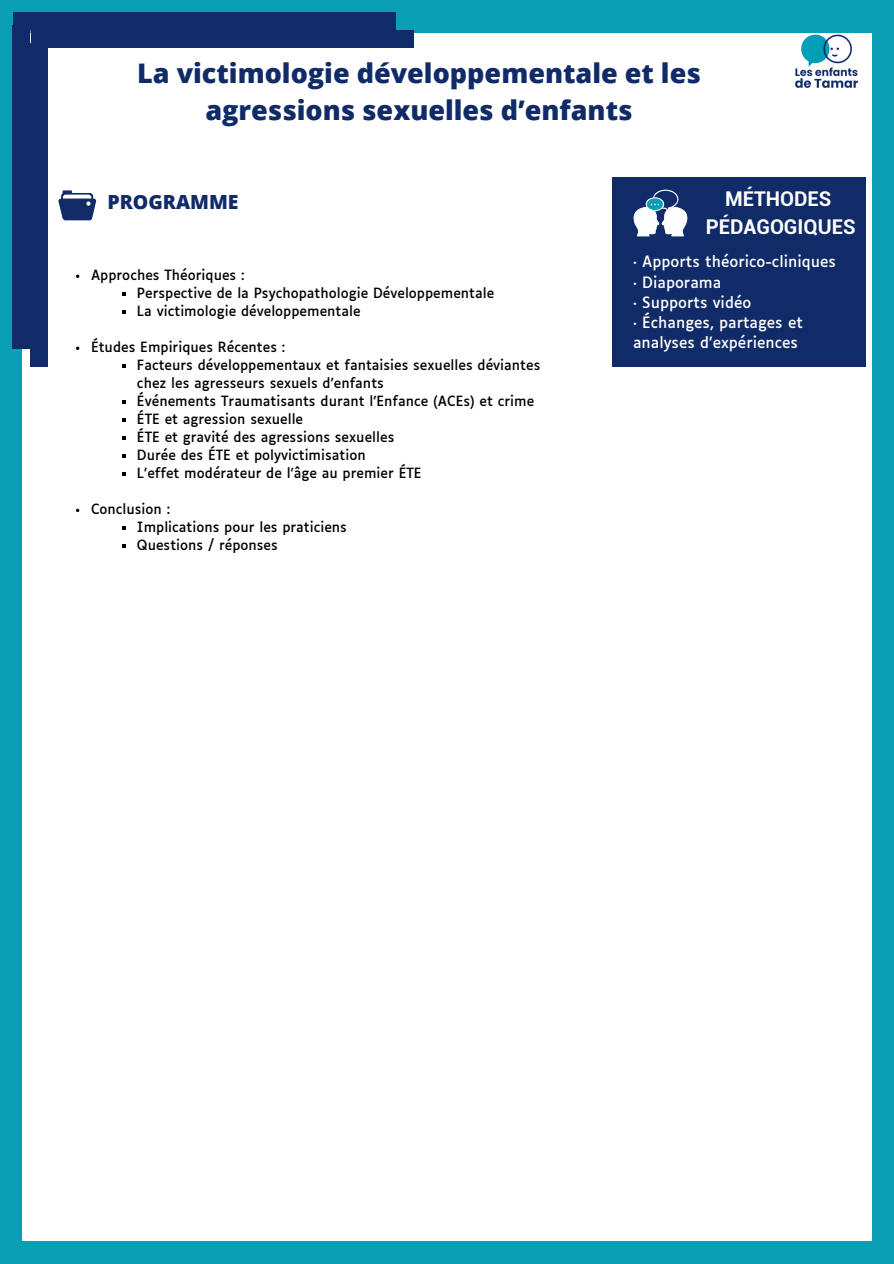
<style>
.page{position:relative;width:894px;height:1264px;background:#fff}
.page>*{position:absolute;margin:0;border:0;box-sizing:border-box;transform-origin:0 0}
.t1{font:800 27px/37.2px "Open Sans";color:#102b68;text-align:center}
.t2{font:700 20.25px/28.2px "Roboto";color:#fff;text-align:center}
.t3{font:800 19.5px "Open Sans";color:#102b68}
.t4{font:15px/20.2px "Luciole";color:#fff}
.t5{font:13.5px/18px "Luciole";color:#000}
</style>
<div class="page">
<div style="left:0;top:0;width:893px;height:1263px;background:#089fb5"></div>
<div style="left:22px;top:33px;width:849px;height:1206px;background:#fff"></div>
<div style="left:13px;top:26px;width:16px;height:323px;background:#102b68"></div>
<div style="left:13px;top:13px;width:382px;height:16px;background:#102b68"></div>
<img style="left:795px;top:34px;width:64px;height:54px">
<div style="left:31px;top:44px;width:16px;height:323px;background:#102b68"></div>
<div style="left:31px;top:31px;width:382px;height:16px;background:#102b68"></div>
<svg style="left:58px;top:190px;width:38px;height:30px"></svg>
<div style="left:611px;top:177px;width:254px;height:190px;background:#102b68"></div>
<svg style="left:633px;top:190px;width:54px;height:46px"></svg>
<svg style="left:76px;top:274px;width:3px;height:4px"></svg>
<svg style="left:122px;top:292px;width:3px;height:4px"></svg>
<svg style="left:122px;top:310px;width:3px;height:4px"></svg>
<svg style="left:76px;top:346px;width:3px;height:4px"></svg>
<svg style="left:122px;top:364px;width:3px;height:4px"></svg>
<svg style="left:122px;top:400px;width:3px;height:4px"></svg>
<svg style="left:122px;top:418px;width:3px;height:4px"></svg>
<svg style="left:122px;top:436px;width:3px;height:4px"></svg>
<svg style="left:122px;top:454px;width:3px;height:4px"></svg>
<svg style="left:122px;top:472px;width:3px;height:4px"></svg>
<svg style="left:122px;top:526px;width:3px;height:4px"></svg>
<svg style="left:122px;top:544px;width:3px;height:4px"></svg>
<p class="t1" style="left:137px;top:54px;width:565px">La victimologie développementale et les agressions sexuelles d’enfants</p>
<h2 class="t3" style="left:107px;top:188px;width:133px">PROGRAMME</h2>
<p class="t2" style="left:705px;top:185px;width:151px">MÉTHODES<br>PÉDAGOGIQUES</p>
<p class="t4" style="left:633px;top:253px;width:204px">· Apports théorico-cliniques · Diaporama<br>· Supports vidéo<br>· Échanges, partages et analyses d’expériences</p>
<p class="t5" style="left:91px;top:267px;width:155px">Approches Théoriques :</p>
<p class="t5" style="left:137px;top:285px;width:358px">Perspective de la Psychopathologie Développementale</p>
<p class="t5" style="left:137px;top:303px;width:225px">La victimologie développementale</p>
<p class="t5" style="left:91px;top:339px;width:196px">Études Empiriques Récentes :</p>
<p class="t5" style="left:137px;top:357px;width:405px">Facteurs développementaux et fantaisies sexuelles déviantes chez les agresseurs sexuels d’enfants</p>
<p class="t5" style="left:137px;top:393px;width:399px">Événements Traumatisants durant l’Enfance (ACEs) et crime</p>
<p class="t5" style="left:137px;top:411px;width:168px">ÉTE et agression sexuelle</p>
<p class="t5" style="left:137px;top:429px;width:259px">ÉTE et gravité des agressions sexuelles</p>
<p class="t5" style="left:137px;top:447px;width:230px">Durée des ÉTE et polyvictimisation</p>
<p class="t5" style="left:137px;top:465px;width:286px">L’effet modérateur de l’âge au premier ÉTE</p>
<p class="t5" style="left:91px;top:501px;width:81px">Conclusion :</p>
<p class="t5" style="left:137px;top:519px;width:211px">Implications pour les praticiens</p>
<h2 class="t5" style="left:137px;top:537px;width:142px">Questions / réponses</h2>
</div>
